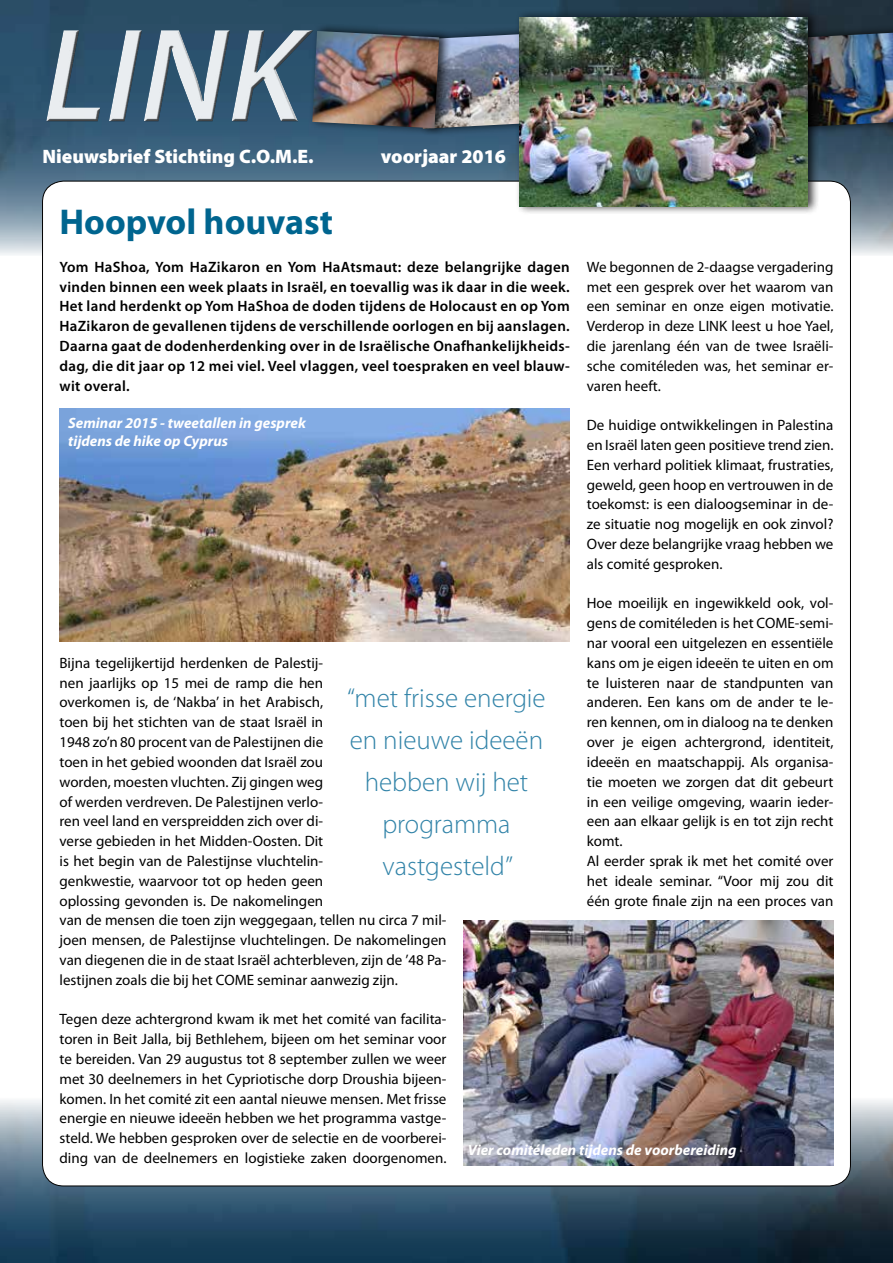
<style>
.page{position:relative;width:893px;height:1263px;background:#fff}
.page>*{position:absolute;margin:0;border:0;box-sizing:border-box;transform-origin:0 0}
.t1{font:italic 600 135px "Myriad Pro";color:#fff}
.t2{font:700 36px "Myriad Pro";color:#00658f}
.t3{font:300 27px/42px "Myriad Pro";color:#3183a8;text-align:center}
.t4{font:900 19.5px "Myriad Pro";color:#fff}
.t5{font:15px/19.8px "Myriad Pro";color:#000;text-align:justify}
.t6{font:600 15px/19.8px "Myriad Pro";letter-spacing:.02em;color:#000;text-align:justify}
.t7{font:italic 700 15px/18px "Myriad Pro";color:#fff}
</style>
<div class="page">
<img style="left:0;top:1100px;width:893px;height:163px">
<img style="left:0;top:0;width:893px;height:255px">
<div style="left:415px;top:25px;width:149px;height:112px;background:#000;opacity:.75"></div>
<img style="left:451px;top:33px;width:64px;height:96px">
<div style="left:795px;top:23px;width:98px;height:112px;background:#000;opacity:.75"></div>
<img style="left:820px;top:33px;width:73px;height:94px">
<div style="left:43px;top:181px;width:807px;height:1005px;background:#fff;border-radius:21px"></div>
<div style="left:309px;top:23px;width:142px;height:113px;background:#000;opacity:.75"></div>
<img style="left:312px;top:31px;width:127px;height:97px">
<div style="left:43px;top:28px;width:274px;height:96px;background:#000;opacity:.75"></div>
<div style="left:515px;top:9px;width:305px;height:206px;background:#000;opacity:.75"></div>
<img style="left:519px;top:18px;width:289px;height:189px">
<img style="left:464px;top:920px;width:369px;height:245px">
<img style="left:60px;top:408px;width:510px;height:233px">
<h1 class="t1" style="left:43px;top:-10px;width:262px">LINK</h1>
<h3 class="t4" style="left:43px;top:146px;width:273px">Nieuwsbrief Stichting C.O.M.E.</h3>
<h3 class="t4" style="left:381px;top:146px;width:127px">voorjaar 2016</h3>
<h2 class="t2" style="left:60px;top:198px;width:275px">Hoopvol houvast</h2>
<p class="t6" style="left:60px;top:256px;width:512px">Yom HaShoa, Yom HaZikaron en Yom HaAtsmaut: deze belangrijke dagen vinden binnen een week plaats in Israël, en toevallig was ik daar in die week.<br>Het land herdenkt op Yom HaShoa de doden tijdens de Holocaust en op Yom HaZikaron de gevallenen tijdens de verschillende oorlogen en bij aanslagen.<br>Daarna gaat de dodenherdenking over in de Israëlische Onafhankelijkheids&shy;dag, die dit jaar op 12 mei viel. Veel vlaggen, veel toespraken en veel blauw&shy;wit overal.</p>
<p class="t5" style="left:587px;top:257px;width:248px">We begonnen de 2-daagse vergadering met een gesprek over het waarom van een seminar en onze eigen motivatie.<br>Verderop in deze LINK leest u hoe Yael, die jarenlang één van de twee Israëli&shy;sche comitéleden was, het seminar er&shy;varen heeft.</p>
<p class="t5" style="left:587px;top:415px;width:248px">De huidige ontwikkelingen in Palestina en Israël laten geen positieve trend zien.<br>Een verhard politiek klimaat, frustraties, geweld, geen hoop en vertrouwen in de toekomst: is een dialoogseminar in de&shy;ze situatie nog mogelijk en ook zinvol?<br>Over deze belangrijke vraag hebben we als comité gesproken.</p>
<p class="t5" style="left:587px;top:593px;width:248px;text-align:left">Hoe moeilijk en ingewikkeld ook, vol&shy;gens de comitéleden is het COME-semi&shy;nar vooral een uitgelezen en essentiële kans om je eigen ideeën te uiten en om te luisteren naar de standpunten van anderen. Een kans om de ander te le&shy;ren kennen, om in dialoog na te denken over je eigen achtergrond, identiteit, ideeën en maatschappij. Als organisa&shy;tie moeten we zorgen dat dit gebeurt in een veilige omgeving, waarin ieder&shy;een aan elkaar gelijk is en tot zijn recht komt.<br>Al eerder sprak ik met het comité over het ideale seminar. “Voor mij zou dit één grote finale zijn na een proces van</p>
<p class="t7" style="left:68px;top:413px;width:239px">Seminar 2015 - tweetallen in gesprek tijdens de hike op Cyprus</p>
<p class="t5" style="left:60px;top:653px;width:388px;text-align:left">Bijna tegelijkertijd herdenken de Palestij-<br>nen jaarlijks op 15 mei de ramp die hen<br>overkomen is, de ‘Nakba’ in het Arabisch,<br>toen bij het stichten van de staat Israël in<br>1948 zo’n 80 procent van de Palestijnen die<br>toen in het gebied woonden dat Israël zou<br>worden, moesten vluchten. Zij gingen weg<br>of werden verdreven. De Palestijnen verlo-<br>ren veel land en verspreidden zich over di-<br>verse gebieden in het Midden-Oosten. Dit<br>is het begin van de Palestijnse vluchtelin-<br>genkwestie, waarvoor tot op heden geen<br>oplossing gevonden is. De nakomelingen<br>van de mensen die toen zijn weggegaan, tellen nu circa 7 mil&shy;joen mensen, de Palestijnse vluchtelingen. De nakomelingen van diegenen die in de staat Israël achterbleven, zijn de ’48 Pa&shy;lestijnen zoals die bij het COME seminar aanwezig zijn.</p>
<p class="t5" style="left:60px;top:1009px;width:388px">Tegen deze achtergrond kwam ik met het comité van facilita&shy;toren in Beit Jalla, bij Bethlehem, bijeen om het seminar voor te bereiden. Van 29 augustus tot 8 september zullen we weer met 30 deelnemers in het Cypriotische dorp Droushia bijeen&shy;komen. In het comité zit een aantal nieuwe mensen. Met frisse energie en nieuwe ideeën hebben we het programma vastge&shy;steld. We hebben gesproken over de selectie en de voorberei&shy;ding van de deelnemers en logistieke zaken doorgenomen.</p>
<h3 class="t3" style="left:347px;top:677px;width:200px">“met frisse energie en nieuwe ideeën hebben wij het programma vastgesteld”</h3>
<p class="t7" style="left:468px;top:1141px;width:270px">Vier comitéleden tijdens de voorbereiding</p>
</div>
